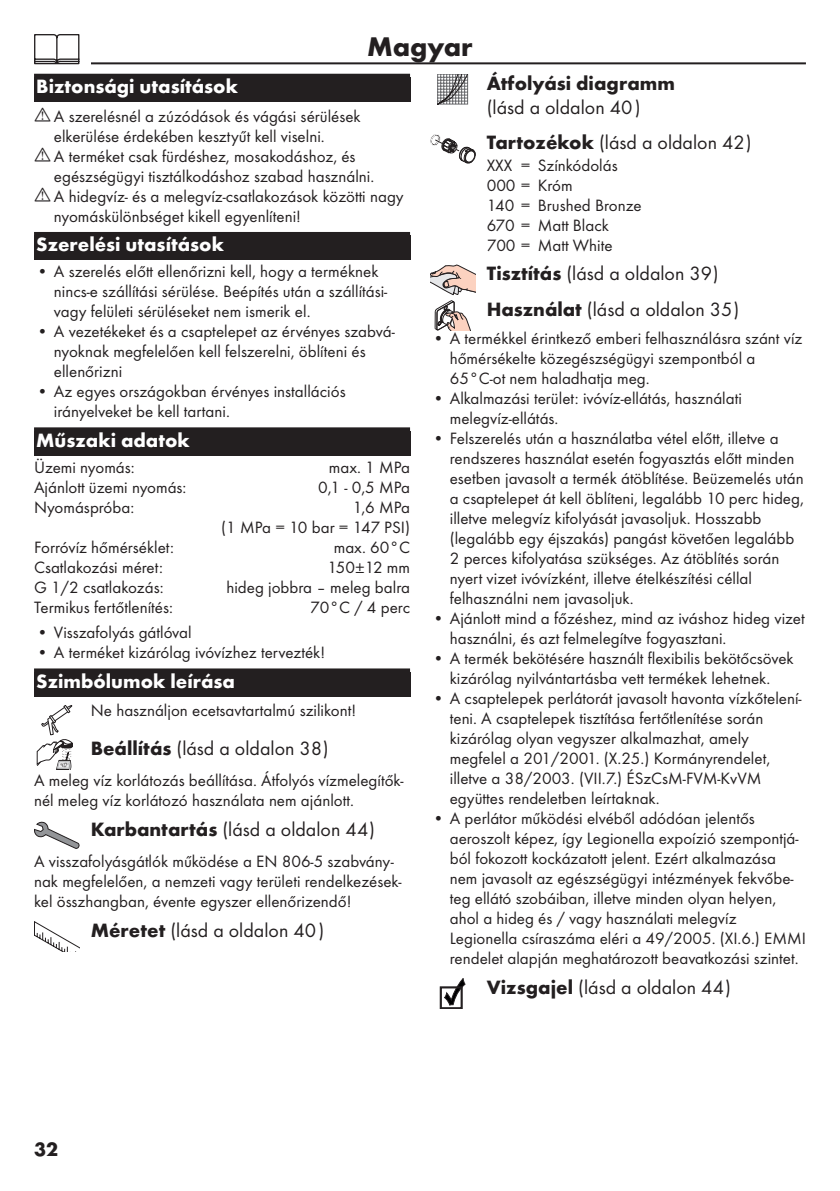
<style>
.page{position:relative;width:840px;height:1191px;background:#fff}
.page>*{position:absolute;margin:0;border:0;box-sizing:border-box;transform-origin:0 0}
.Montage_mit_Symbol_TR{font:700 28px "Futura TOT";color:#231f20}
.Montage_mit_Symbol_TR-2{font:20px/35.4px "Futura TOT Boo";color:#231f20}
.Montage_mit_Symbol_TR-3{font:700 20px "Futura TOT";color:#fff}
.Montage_mit_Symbol_TR-4{font:700 20px/24px "Futura TOT";color:#231f20}
.Montage_mit_Symbol_TR-5{font:17px/20px "Futura TOT Boo";color:#231f20}
.s1{font-family:"Futura TOT";font-weight:700}
.s2{font-family:"Futura TOT Boo";font-weight:400}
</style>
<div class="page">
<hr style="left:34px;top:62px;width:771px;height:2px;background:#231f20">
<div style="left:23px;top:34px;width:68px;height:34px;background:#fff"></div>
<svg style="left:34px;top:34px;width:45px;height:30px"></svg>
<div style="left:34px;top:74px;width:376px;height:28px;background:#231f20"></div>
<div style="left:34px;top:232px;width:376px;height:28px;background:#231f20"></div>
<div style="left:34px;top:427px;width:376px;height:28px;background:#231f20"></div>
<div style="left:34px;top:668px;width:376px;height:28px;background:#231f20"></div>
<svg style="left:36px;top:705px;width:37px;height:65px"></svg>
<svg style="left:34px;top:821px;width:45px;height:28px"></svg>
<svg style="left:34px;top:921px;width:45px;height:30px"></svg>
<svg style="left:437px;top:74px;width:31px;height:30px"></svg>
<svg style="left:430px;top:134px;width:45px;height:29px"></svg>
<svg style="left:430px;top:265px;width:45px;height:65px"></svg>
<svg style="left:440px;top:978px;width:25px;height:30px"></svg>
<p class="Montage_mit_Symbol_TR" style="left:367px;top:29px;width:107px">Magyar</p>
<p class="Montage_mit_Symbol_TR-3" style="left:36px;top:74px;width:203px">Biztonsági utasítások</p>
<p class="Montage_mit_Symbol_TR-5" style="left:54px;top:106px;width:351px">A szerelésnél a zúzódások és vágási sérülések elkerülése érdekében kesztyűt kell viselni.<br>A terméket csak fürdéshez, mosakodáshoz, és egészségügyi tisztálkodáshoz szabad használni.<br>A hidegvíz- és a melegvíz-csatlakozások közötti nagy nyomáskülönbséget kikell egyenlíteni!</p>
<p class="Montage_mit_Symbol_TR-3" style="left:36px;top:232px;width:189px">Szerelési utasítások</p>
<p class="Montage_mit_Symbol_TR-5" style="left:54px;top:261px;width:335px;text-indent:-17px">• A szerelés előtt ellenőrizni kell, hogy a terméknek nincs-e szállítási sérülése. Beépítés után a szállítási&shy;vagy felületi sérüléseket nem ismerik el.</p>
<p class="Montage_mit_Symbol_TR-5" style="left:54px;top:321px;width:342px;text-indent:-17px">• A vezetékeket és a csaptelepet az érvényes szabvá&shy;nyoknak megfelelően kell felszerelni, öblíteni és ellenőrizni</p>
<p class="Montage_mit_Symbol_TR-5" style="left:54px;top:381px;width:293px;text-indent:-17px">• Az egyes országokban érvényes installációs irányelveket be kell tartani.</p>
<p class="Montage_mit_Symbol_TR-3" style="left:36px;top:428px;width:155px">Műszaki adatok</p>
<p class="Montage_mit_Symbol_TR-5" style="left:34px;top:457px;width:102px">Üzemi nyomás:</p>
<p class="Montage_mit_Symbol_TR-5" style="left:329px;top:457px;width:83px">max. 1 MPa</p>
<p class="Montage_mit_Symbol_TR-5" style="left:34px;top:477px;width:154px">Ajánlott üzemi nyomás:</p>
<p class="Montage_mit_Symbol_TR-5" style="left:318px;top:477px;width:93px">0,1 - 0,5 MPa</p>
<p class="Montage_mit_Symbol_TR-5" style="left:34px;top:497px;width:102px">Nyomáspróba:</p>
<p class="Montage_mit_Symbol_TR-5" style="left:221px;top:497px;width:190px;text-align:right">1,6 MPa<br>(1 MPa = 10 bar = 147 PSI)</p>
<p class="Montage_mit_Symbol_TR-5" style="left:34px;top:537px;width:141px">Forróvíz hőmérséklet:</p>
<p class="Montage_mit_Symbol_TR-5" style="left:333px;top:537px;width:78px">max. 60°C</p>
<p class="Montage_mit_Symbol_TR-5" style="left:34px;top:557px;width:130px">Csatlakozási méret:</p>
<p class="Montage_mit_Symbol_TR-5" style="left:327px;top:557px;width:84px">150±12 mm</p>
<p class="Montage_mit_Symbol_TR-5" style="left:34px;top:577px;width:131px">G 1/2 csatlakozás:</p>
<p class="Montage_mit_Symbol_TR-5" style="left:226px;top:577px;width:185px">hideg jobbra – meleg balra</p>
<p class="Montage_mit_Symbol_TR-5" style="left:34px;top:597px;width:140px">Termikus fertőtlenítés:</p>
<p class="Montage_mit_Symbol_TR-5" style="left:310px;top:597px;width:101px">70°C / 4 perc</p>
<p class="Montage_mit_Symbol_TR-5" style="left:37px;top:622px;width:156px">• Visszafolyás gátlóval</p>
<p class="Montage_mit_Symbol_TR-5" style="left:37px;top:642px;width:290px">• A terméket kizárólag ivóvízhez tervezték!</p>
<p class="Montage_mit_Symbol_TR-3" style="left:36px;top:669px;width:200px">Szimbólumok leírása</p>
<p class="Montage_mit_Symbol_TR-5" style="left:91px;top:700px;width:266px">Ne használjon ecetsavtartalmú szilikont!</p>
<p class="Montage_mit_Symbol_TR-2" style="left:91px;top:730px;width:239px"><span class="s1">Beállítás</span> (lásd a oldalon 38)</p>
<p class="Montage_mit_Symbol_TR-5" style="left:34px;top:770px;width:371px">A meleg víz korlátozás beállítása. Átfolyós vízmelegítők&shy;nél meleg víz korlátozó használata nem ajánlott.</p>
<p class="Montage_mit_Symbol_TR-2" style="left:91px;top:811px;width:285px"><span class="s1">Karbantartás</span> (lásd a oldalon 44)</p>
<p class="Montage_mit_Symbol_TR-5" style="left:34px;top:851px;width:369px">A visszafolyásgátlók működése a EN 806-5 szabvány&shy;nak megfelelően, a nemzeti vagy területi rendelkezések&shy;kel összhangban, évente egyszer ellenőrizendő!</p>
<p class="Montage_mit_Symbol_TR-2" style="left:91px;top:912px;width:235px"><span class="s1">Méretet</span> (lásd a oldalon 40)</p>
<p class="Montage_mit_Symbol_TR-4" style="left:486px;top:70px;width:190px">Átfolyási diagramm <span class="s2">(lásd a oldalon 40)</span></p>
<p class="Montage_mit_Symbol_TR-2" style="left:486px;top:124px;width:266px"><span class="s1">Tartozékok</span> (lásd a oldalon 42)</p>
<p class="Montage_mit_Symbol_TR-5" style="left:486px;top:155px;width:156px">XXX = Színkódolás<br>000 = Króm<br>140 = Brushed Bronze<br>670 = Matt Black<br>700 = Matt White</p>
<p class="Montage_mit_Symbol_TR-2" style="left:486px;top:256px;width:254px"><span class="s1">Tisztítás</span> (lásd a oldalon 39)<br><span class="s1">Használat</span> (lásd a oldalon 35)</p>
<p class="Montage_mit_Symbol_TR-5" style="left:449px;top:328px;width:354px;text-indent:-17px">• A termékkel érintkező emberi felhasználásra szánt víz hőmérsékelte közegészségügyi szempontból a<br>65°C-ot nem haladhatja meg.</p>
<p class="Montage_mit_Symbol_TR-5" style="left:449px;top:388px;width:293px;text-indent:-17px">• Alkalmazási terület: ivóvíz-ellátás, használati melegvíz-ellátás.</p>
<p class="Montage_mit_Symbol_TR-5" style="left:449px;top:428px;width:355px;text-indent:-17px">• Felszerelés után a használatba vétel előtt, illetve a rendszeres használat esetén fogyasztás előtt minden esetben javasolt a termék átöblítése. Beüzemelés után a csaptelepet át kell öblíteni, legalább 10 perc hideg, illetve melegvíz kifolyását javasoljuk. Hosszabb (legalább egy éjszakás) pangást követően legalább 2 perces kifolyatása szükséges. Az átöblítés során nyert vizet ivóvízként, illetve ételkészítési céllal felhasználni nem javasoljuk.</p>
<p class="Montage_mit_Symbol_TR-5" style="left:449px;top:608px;width:356px;text-indent:-17px">• Ajánlott mind a főzéshez, mind az iváshoz hideg vizet használni, és azt felmelegítve fogyasztani.</p>
<p class="Montage_mit_Symbol_TR-5" style="left:432px;top:648px;width:362px;text-align:center">• A termék bekötésére használt flexibilis bekötőcsövek kizárólag nyilvántartásba vett termékek lehetnek.</p>
<p class="Montage_mit_Symbol_TR-5" style="left:449px;top:688px;width:353px;text-indent:-17px">• A csaptelepek perlátorát javasolt havonta vízkőtelení&shy;teni. A csaptelepek tisztítása fertőtlenítése során kizárólag olyan vegyszer alkalmazhat, amely megfelel a 201/2001. (X.25.) Kormányrendelet, illetve a 38/2003. (VII.7.) ÉSzCsM-FVM-KvVM együttes rendeletben leírtaknak.</p>
<p class="Montage_mit_Symbol_TR-5" style="left:449px;top:808px;width:357px;text-indent:-17px">• A perlátor működési elvéből adódóan jelentős aeroszolt képez, így Legionella expoízió szempontjá&shy;ból fokozott kockázatott jelent. Ezért alkalmazása nem javasolt az egészségügyi intézmények fekvőbe&shy;teg ellátó szobáiban, illetve minden olyan helyen, ahol a hideg és / vagy használati melegvíz Legionella csíraszáma eléri a 49/2005. (XI.6.) EMMI rendelet alapján meghatározott beavatkozási szintet.</p>
<p class="Montage_mit_Symbol_TR-2" style="left:486px;top:969px;width:246px"><span class="s1">Vizsgajel</span> (lásd a oldalon 44)</p>
<p class="Montage_mit_Symbol_TR-4" style="left:34px;top:1136px;width:25px">32</p>
</div>
